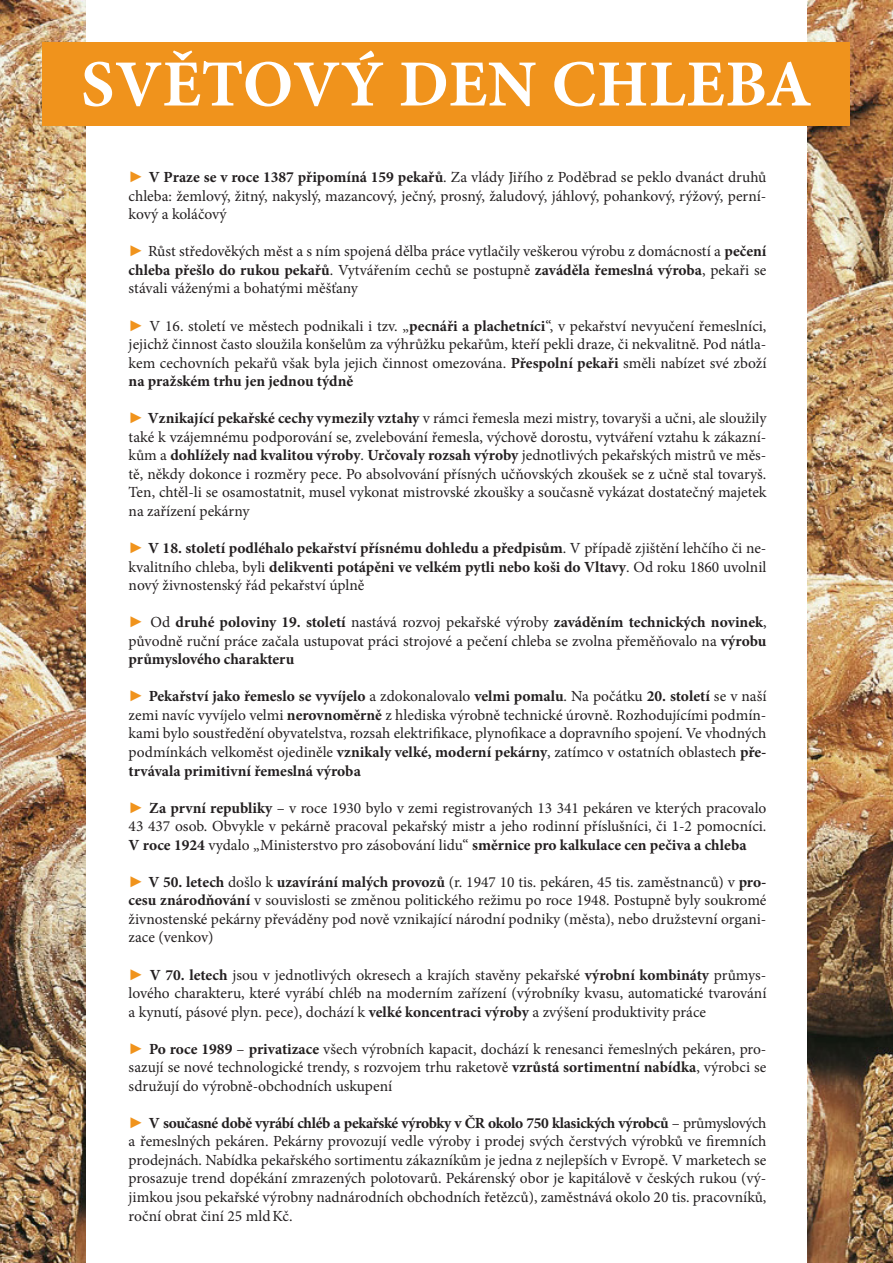
<style>
.page{position:relative;width:893px;height:1263px;background:#fff}
.page>*{position:absolute;margin:0;border:0;box-sizing:border-box;transform-origin:0 0}
.t1{font:700 66px "Minion Pro";letter-spacing:.01em;color:#fff}
.t2{font:15.45px/18.6px "Minion Pro";color:#231f20;text-align:justify}
.t3{font:700 15.45px/18.6px "Minion Pro";color:#231f20;text-align:justify}
.s1{font-family:"Century Gothic";color:#f0931c}
.s2{font-weight:700}
.s3{font-family:"Century Gothic";font-weight:400;color:#f0931c}
.s4{font-weight:400}
</style>
<div class="page">
<img style="left:808px;top:0;width:85px;height:1263px">
<img style="left:0;top:0;width:85px;height:1263px">
<div style="left:43px;top:43px;width:807px;height:83px;background:#f0931c"></div>
<h1 class="t1" style="left:81px;top:38px;width:732px">SVĚTOVÝ DEN CHLEBA</h1>
<p class="t2" style="left:129px;top:168px;width:639px"><span class="s1">►</span> <span class="s2">V Praze se v roce 1387 připomíná 159 pekařů</span>. Za vlády Jiřího z Poděbrad se peklo dvanáct druhů chleba: žemlový, žitný, nakyslý, mazancový, ječný, prosný, žaludový, jáhlový, pohankový, rýžový, perní&shy;kový a koláčový</p>
<p class="t2" style="left:129px;top:242px;width:639px"><span class="s1">►</span> Růst středověkých měst a s ním spojená dělba práce vytlačily veškerou výrobu z domácností a <span class="s2">pečení chleba přešlo do rukou pekařů</span>. Vytvářením cechů se postupně <span class="s2">zaváděla řemeslná výroba</span>, pekaři se stávali váženými a bohatými měšťany</p>
<p class="t2" style="left:129px;top:316px;width:639px"><span class="s1">►</span> V 16. století ve městech podnikali i tzv. „<span class="s2">pecnáři a plachetníci</span>“, v pekařství nevyučení řemeslníci, jejichž činnost často sloužila konšelům za výhrůžku pekařům, kteří pekli draze, či nekvalitně. Pod nátla&shy;kem cechovních pekařů však byla jejich činnost omezována. <span class="s2">Přespolní pekaři</span> směli nabízet své zboží <span class="s2">na pražském trhu jen jednou týdně</span></p>
<p class="t2" style="left:129px;top:409px;width:639px"><span class="s1">►</span> <span class="s2">Vznikající pekařské cechy vymezily vztahy</span> v rámci řemesla mezi mistry, tovaryši a učni, ale sloužily také k vzájemnému podporování se, zvelebování řemesla, výchově dorostu, vytváření vztahu k zákazní&shy;kům a <span class="s2">dohlížely nad kvalitou výroby</span>. <span class="s2">Určovaly rozsah výroby</span> jednotlivých pekařských mistrů ve měs&shy;tě, někdy dokonce i rozměry pece. Po absolvování přísných učňovských zkoušek se z učně stal tovaryš.<br>Ten, chtěl-li se osamostatnit, musel vykonat mistrovské zkoušky a současně vykázat dostatečný majetek na zařízení pekárny</p>
<p class="t3" style="left:129px;top:539px;width:639px"><span class="s3">►</span> V 18. století podléhalo pekařství přísnému dohledu a předpisům<span class="s4">. V případě zjištění lehčího či ne&shy;kvalitního chleba, byli</span> delikventi potápěni ve velkém pytli nebo koši do Vltavy<span class="s4">. Od roku 1860 uvolnil nový živnostenský řád pekařství úplně</span></p>
<p class="t2" style="left:129px;top:613px;width:639px"><span class="s1">►</span> Od <span class="s2">druhé poloviny 19. století</span> nastává rozvoj pekařské výroby <span class="s2">zaváděním technických novinek</span>, původně ruční práce začala ustupovat práci strojové a pečení chleba se zvolna přeměňovalo na <span class="s2">výrobu průmyslového charakteru</span></p>
<p class="t2" style="left:129px;top:687px;width:639px"><span class="s1">►</span> <span class="s2">Pekařství jako řemeslo se vyvíjelo</span> a zdokonalovalo <span class="s2">velmi pomalu</span>. Na počátku <span class="s2">20. století</span> se v naší zemi navíc vyvíjelo velmi <span class="s2">nerovnoměrně</span> z hlediska výrobně technické úrovně. Rozhodujícími podmín&shy;kami bylo soustředění obyvatelstva, rozsah elektrifikace, plynofikace a dopravního spojení. Ve vhodných podmínkách velkoměst ojediněle <span class="s2">vznikaly velké, moderní pekárny</span>, zatímco v ostatních oblastech <span class="s2">pře&shy;trvávala primitivní řemeslná výroba</span></p>
<p class="t2" style="left:129px;top:798px;width:639px"><span class="s1">►</span> <span class="s2">Za první republiky</span> – v roce 1930 bylo v zemi registrovaných 13 341 pekáren ve kterých pracovalo 43 437 osob. Obvykle v pekárně pracoval pekařský mistr a jeho rodinní příslušníci, či 1-2 pomocníci.<br><span class="s2">V roce 1924</span> vydalo „Ministerstvo pro zásobování lidu“ <span class="s2">směrnice pro kalkulace cen pečiva a chleba</span></p>
<p class="t2" style="left:129px;top:873px;width:639px"><span class="s1">►</span> <span class="s2">V 50. letech</span> došlo k <span class="s2">uzavírání malých provozů</span> (r. 1947 10 tis. pekáren, 45 tis. zaměstnanců) v <span class="s2">pro&shy;cesu znárodňování</span> v souvislosti se změnou politického režimu po roce 1948. Postupně byly soukromé živnostenské pekárny převáděny pod nově vznikající národní podniky (města), nebo družstevní organi&shy;zace (venkov)</p>
<p class="t2" style="left:129px;top:965px;width:639px"><span class="s1">►</span> <span class="s2">V 70. letech</span> jsou v jednotlivých okresech a krajích stavěny pekařské <span class="s2">výrobní kombináty</span> průmys&shy;lového charakteru, které vyrábí chléb na moderním zařízení (výrobníky kvasu, automatické tvarování a kynutí, pásové plyn. pece), dochází k <span class="s2">velké koncentraci výroby</span> a zvýšení produktivity práce</p>
<p class="t2" style="left:129px;top:1039px;width:639px"><span class="s1">►</span> <span class="s2">Po roce 1989</span> – <span class="s2">privatizace</span> všech výrobních kapacit, dochází k renesanci řemeslných pekáren, pro&shy;sazují se nové technologické trendy, s rozvojem trhu raketově <span class="s2">vzrůstá sortimentní nabídka</span>, výrobci se sdružují do výrobně-obchodních uskupení</p>
<p class="t2" style="left:129px;top:1114px;width:639px"><span class="s1">►</span> <span class="s2">V současné době vyrábí chléb a pekařské výrobky v ČR okolo 750 klasických výrobců</span> – průmyslových a řemeslných pekáren. Pekárny provozují vedle výroby i prodej svých čerstvých výrobků ve firemních prodejnách. Nabídka pekařského sortimentu zákazníkům je jedna z nejlepších v Evropě. V marketech se prosazuje trend dopékání zmrazených polotovarů. Pekárenský obor je kapitálově v českých rukou (vý&shy;jimkou jsou pekařské výrobny nadnárodních obchodních řetězců), zaměstnává okolo 20 tis. pracovníků, roční obrat činí 25 mldKč.</p>
</div>
